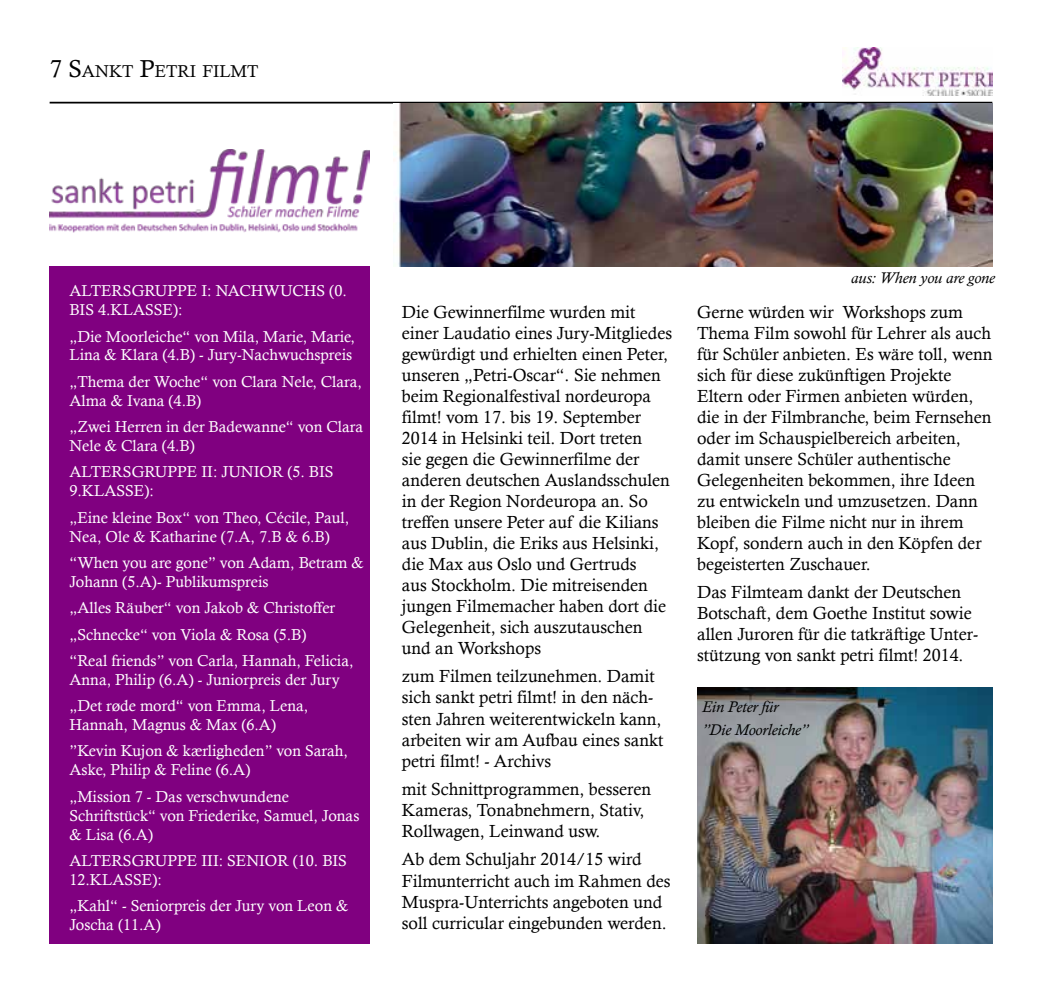
<style>
.page{position:relative;width:1042px;height:993px;background:#fff}
.page>*{position:absolute;margin:0;border:0;box-sizing:border-box;transform-origin:0 0}
.t1{font:17.5px/21px "Calisto";color:#000}
.t2{font:17.15px "Calisto";color:#000}
.t3{font:15.75px/18.9px "Calisto";color:#fff}
.t4{font:italic 15.75px/23.1px "Calisto";color:#000}
.s1{font-size:24.5px}
</style>
<div class="page">
<hr style="left:50px;top:102px;width:942px;height:1px;background:#000">
<img style="left:842px;top:47px;width:150px;height:49px">
<img style="left:697px;top:687px;width:295px;height:256px">
<img style="left:393px;top:103px;width:599px;height:163px">
<div style="left:50px;top:266px;width:320px;height:677px;background:#800080"></div>
<img style="left:50px;top:149px;width:320px;height:84px">
<p class="t2" style="left:50px;top:61px;width:210px"><span class="s1">7 S</span>ANKT <span class="s1">P</span>ETRI FILMT</p>
<p class="t3" style="left:69px;top:281px;width:279px">ALTERSGRUPPE I: NACHWUCHS (0.<br>BIS 4.KLASSE):</p>
<p class="t3" style="left:69px;top:326px;width:287px">„Die Moorleiche“ von Mila, Marie, Marie,<br>Lina &amp; Klara (4.B) - Jury-Nachwuchspreis</p>
<p class="t3" style="left:69px;top:371px;width:294px">„Thema der Woche“ von Clara Nele, Clara,<br>Alma &amp; Ivana (4.B)</p>
<p class="t3" style="left:69px;top:417px;width:295px">„Zwei Herren in der Badewanne“ von Clara<br>Nele &amp; Clara (4.B)</p>
<p class="t3" style="left:69px;top:462px;width:266px">ALTERSGRUPPE II: JUNIOR (5. BIS<br>9.KLASSE):</p>
<p class="t3" style="left:69px;top:507px;width:281px">„Eine kleine Box“ von Theo, Cécile, Paul,<br>Nea, Ole &amp; Katharine (7.A, 7.B &amp; 6.B)</p>
<p class="t3" style="left:69px;top:552px;width:296px">“When you are gone” von Adam, Betram &amp;<br>Johann (5.A)- Publikumspreis</p>
<p class="t3" style="left:69px;top:594px;width:285px;line-height:26.2px">„Alles Räuber“ von Jakob &amp; Christoffer „Schnecke“ von Viola &amp; Rosa (5.B)<br>“Real friends” von Carla, Hannah, Felicia,</p>
<p class="t3" style="left:69px;top:666px;width:272px;line-height:26.2px">Anna, Philip (6.A) - Juniorpreis der Jury „Det røde mord“ von Emma, Lena,</p>
<p class="t3" style="left:69px;top:711px;width:280px;line-height:26.2px">Hannah, Magnus &amp; Max (6.A)<br>”Kevin Kujon &amp; kærligheden” von Sarah,</p>
<p class="t3" style="left:69px;top:756px;width:221px;line-height:26.2px">Aske, Philip &amp; Feline (6.A) „Mission 7 - Das verschwundene</p>
<p class="t3" style="left:69px;top:805px;width:291px">Schriftstück“ von Friederike, Samuel, Jonas &amp; Lisa (6.A)</p>
<p class="t3" style="left:69px;top:850px;width:279px">ALTERSGRUPPE III: SENIOR (10. BIS<br>12.KLASSE):</p>
<p class="t3" style="left:69px;top:895px;width:280px">„Kahl“ - Seniorpreis der Jury von Leon &amp;<br>Joscha (11.A)</p>
<p class="t1" style="left:402px;top:301px;width:272px">Die Gewinnerfilme wurden mit einer Laudatio eines Jury-Mitgliedes gewürdigt und erhielten einen Peter, unseren „Petri-Oscar“. Sie nehmen beim Regionalfestival nordeuropa filmt! vom 17. bis 19. September<br>2014 in Helsinki teil. Dort treten<br>sie gegen die Gewinnerfilme der anderen deutschen Auslandsschulen in der Region Nordeuropa an. So treffen unsere Peter auf die Kilians aus Dublin, die Eriks aus Helsinki, die Max aus Oslo und Gertruds<br>aus Stockholm. Die mitreisenden jungen Filmemacher haben dort die<br>Gelegenheit, sich auszutauschen und an Workshops</p>
<p class="t1" style="left:402px;top:665px;width:263px">zum Filmen teilzunehmen. Damit sich sankt petri filmt! in den näch&shy;sten Jahren weiterentwickeln kann, arbeiten wir am Aufbau eines sankt petri filmt! - Archivs</p>
<p class="t1" style="left:402px;top:778px;width:251px">mit Schnittprogrammen, besseren<br>Kameras, Tonabnehmern, Stativ,<br>Rollwagen, Leinwand usw.</p>
<p class="t1" style="left:402px;top:848px;width:270px">Ab dem Schuljahr 2014/15 wird Filmunterricht auch im Rahmen des Muspra-Unterrichts angeboten und soll curricular eingebunden werden.</p>
<p class="t4" style="left:851px;top:266px;width:145px">aus: When you are gone</p>
<p class="t1" style="left:697px;top:301px;width:297px">Gerne würden wir Workshops zum Thema Film sowohl für Lehrer als auch für Schüler anbieten. Es wäre toll, wenn sich für diese zukünftigen Projekte Eltern oder Firmen anbieten würden, die in der Filmbranche, beim Fernsehen oder im Schauspielbereich arbeiten, damit unsere Schüler authentische Gelegenheiten bekommen, ihre Ideen zu entwickeln und umzusetzen. Dann bleiben die Filme nicht nur in ihrem Kopf, sondern auch in den Köpfen der begeisterten Zuschauer.</p>
<p class="t1" style="left:697px;top:581px;width:283px">Das Filmteam dankt der Deutschen Botschaft, dem Goethe Institut sowie allen Juroren für die tatkräftige Unter&shy;stützung von sankt petri filmt! 2014.</p>
<p class="t4" style="left:702px;top:695px;width:108px">Ein Peter für ”Die Moorleiche”</p>
</div>
